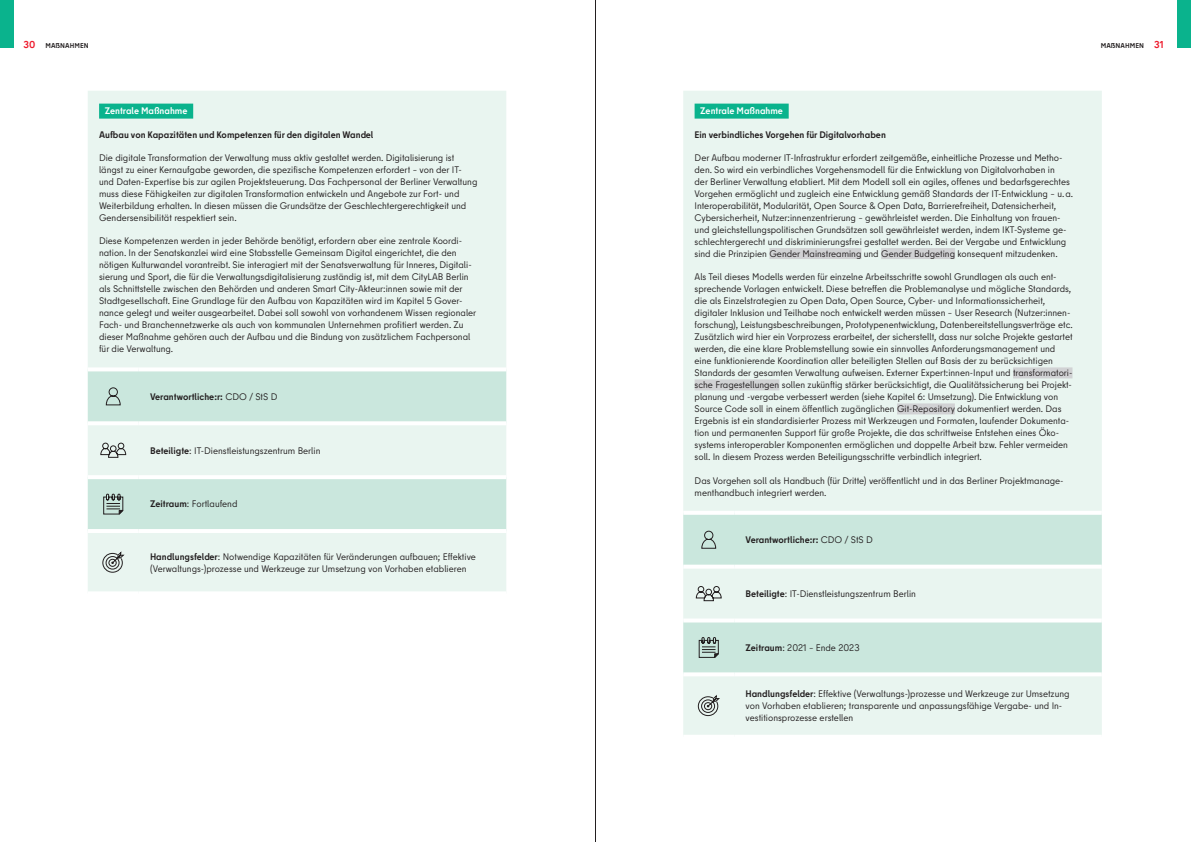
<style>
.page{position:relative;width:1191px;height:842px;background:#fff}
.page>*{position:absolute;margin:0;border:0;box-sizing:border-box;transform-origin:0 0}
.t1{font:9.5px/12px "Berlin Type";color:#231f20}
.t2{font:700 9.5px "Berlin Type";color:#231f20}
.t3{font:700 9.5px "Berlin Type";color:#fff}
.t4{font:700 7px "Berlin Type";letter-spacing:.01em;color:#231f20}
.s1{font-size:10px;color:#ee1b2d}
.s2{font-weight:400}
.s3{font-weight:700}
</style>
<div class="page">
<div style="left:0;top:0;width:14px;height:48px;background:#0ab38d"></div>
<div style="left:1176px;top:0;width:15px;height:48px;background:#0ab38d"></div>
<div style="left:88px;top:91px;width:418px;height:500px;background:#e9f5f0"></div>
<svg style="left:88px;top:371px;width:418px;height:158px;background:#d4ebe3"></svg>
<svg style="left:88px;top:421px;width:51px;height:4px"></svg>
<svg style="left:139px;top:421px;width:367px;height:4px"></svg>
<hr style="left:88px;top:475px;width:51px;height:4px;background:#fff">
<hr style="left:139px;top:475px;width:367px;height:4px;background:#fff">
<hr style="left:88px;top:529px;width:51px;height:4px;background:#fff">
<hr style="left:139px;top:529px;width:367px;height:4px;background:#fff">
<hr style="left:88px;top:367px;width:51px;height:4px;background:#fff">
<hr style="left:139px;top:367px;width:367px;height:4px;background:#fff">
<div style="left:99px;top:104px;width:94px;height:15px;background:#0ab38d"></div>
<svg style="left:106px;top:387px;width:15px;height:18px"></svg>
<svg style="left:100px;top:443px;width:26px;height:15px"></svg>
<svg style="left:103px;top:494px;width:20px;height:21px"></svg>
<svg style="left:102px;top:552px;width:22px;height:21px"></svg>
<div style="left:683px;top:91px;width:418px;height:644px;background:#e9f5f0"></div>
<svg style="left:683px;top:515px;width:418px;height:157px;background:#d4ebe3"></svg>
<hr style="left:683px;top:565px;width:51px;height:4px;background:#fff">
<hr style="left:734px;top:565px;width:367px;height:4px;background:#fff">
<hr style="left:683px;top:618px;width:51px;height:4px;background:#fff">
<hr style="left:734px;top:618px;width:367px;height:4px;background:#fff">
<svg style="left:683px;top:672px;width:51px;height:4px"></svg>
<svg style="left:734px;top:672px;width:367px;height:4px"></svg>
<hr style="left:734px;top:511px;width:367px;height:4px;background:#fff">
<hr style="left:683px;top:511px;width:51px;height:4px;background:#fff">
<div style="left:694px;top:104px;width:94px;height:15px;background:#0ab38d"></div>
<div style="left:769px;top:248px;width:92px;height:11px;background:#d1d2d4"></div>
<div style="left:881px;top:248px;width:74px;height:11px;background:#d1d2d4"></div>
<div style="left:1013px;top:367px;width:59px;height:11px;background:#d1d2d4"></div>
<div style="left:694px;top:379px;width:85px;height:11px;background:#d1d2d4"></div>
<div style="left:897px;top:403px;width:58px;height:11px;background:#d1d2d4"></div>
<svg style="left:701px;top:531px;width:15px;height:18px"></svg>
<svg style="left:696px;top:586px;width:25px;height:15px"></svg>
<svg style="left:698px;top:637px;width:21px;height:22px"></svg>
<svg style="left:698px;top:695px;width:21px;height:21px"></svg>
<hr style="left:595px;top:0;width:1px;height:842px;background:#231f20">
<p class="t4" style="left:24px;top:41px;width:67px"><span class="s1">30</span> MAßNAHMEN</p>
<p class="t4" style="left:1100px;top:41px;width:64px">MAßNAHMEN <span class="s1">31</span></p>
<p class="t3" style="left:105px;top:105px;width:84px">Zentrale Maßnahme</p>
<p class="t2" style="left:99px;top:128px;width:276px">Aufbau von Kapazitäten und Kompetenzen für den digitalen Wandel</p>
<p class="t1" style="left:99px;top:152px;width:380px">Die digitale Transformation der Verwaltung muss aktiv gestaltet werden. Digitalisierung ist längst zu einer Kernaufgabe geworden, die spezifische Kompetenzen erfordert – von der IT&shy;und Daten-Expertise bis zur agilen Projektsteuerung. Das Fachpersonal der Berliner Verwaltung muss diese Fähigkeiten zur digitalen Transformation entwickeln und Angebote zur Fort- und Weiterbildung erhalten. In diesen müssen die Grundsätze der Geschlechtergerechtigkeit und Gendersensibilität respektiert sein.</p>
<p class="t1" style="left:99px;top:235px;width:379px">Diese Kompetenzen werden in jeder Behörde benötigt, erfordern aber eine zentrale Koordi&shy;nation. In der Senatskanzlei wird eine Stabsstelle Gemeinsam Digital eingerichtet, die den nötigen Kulturwandel vorantreibt. Sie interagiert mit der Senatsverwaltung für Inneres, Digitali&shy;sierung und Sport, die für die Verwaltungsdigitalisierung zuständig ist, mit dem CityLAB Berlin als Schnittstelle zwischen den Behörden und anderen Smart City-Akteur:innen sowie mit der Stadtgesellschaft. Eine Grundlage für den Aufbau von Kapazitäten wird im Kapitel 5 Gover&shy;nance gelegt und weiter ausgearbeitet. Dabei soll sowohl von vorhandenem Wissen regionaler Fach- und Branchennetzwerke als auch von kommunalen Unternehmen profitiert werden. Zu dieser Maßnahme gehören auch der Aufbau und die Bindung von zusätzlichem Fachpersonal für die Verwaltung.</p>
<p class="t2" style="left:150px;top:390px;width:129px">Verantwortliche:r: <span class="s2">CDO / StS D</span></p>
<p class="t1" style="left:150px;top:444px;width:172px"><span class="s3">Beteiligte</span>: IT-Dienstleistungszentrum Berlin</p>
<p class="t1" style="left:150px;top:498px;width:89px"><span class="s3">Zeitraum</span>: Fortlaufend</p>
<p class="t1" style="left:150px;top:550px;width:327px"><span class="s3">Handlungsfelder</span>: Notwendige Kapazitäten für Veränderungen aufbauen; Effektive (Verwaltungs-)prozesse und Werkzeuge zur Umsetzung von Vorhaben etablieren</p>
<p class="t3" style="left:700px;top:105px;width:84px">Zentrale Maßnahme</p>
<p class="t2" style="left:694px;top:128px;width:193px">Ein verbindliches Vorgehen für Digitalvorhaben</p>
<p class="t1" style="left:694px;top:152px;width:380px">Der Aufbau moderner IT-Infrastruktur erfordert zeitgemäße, einheitliche Prozesse und Metho&shy;den. So wird ein verbindliches Vorgehensmodell für die Entwicklung von Digitalvorhaben in<br>der Berliner Verwaltung etabliert. Mit dem Modell soll ein agiles, offenes und bedarfsgerechtes Vorgehen ermöglicht und zugleich eine Entwicklung gemäß Standards der IT-Entwicklung – u.a.<br>Interoperabilität, Modularität, Open Source &amp; Open Data, Barrierefreiheit, Datensicherheit, Cybersicherheit, Nutzer:innenzentrierung – gewährleistet werden. Die Einhaltung von frauen&shy;und gleichstellungspolitischen Grundsätzen soll gewährleistet werden, indem IKT-Systeme ge&shy;schlechtergerecht und diskriminierungsfrei gestaltet werden. Bei der Vergabe und Entwicklung sind die Prinzipien Gender Mainstreaming und Gender Budgeting konsequent mitzudenken.</p>
<p class="t1" style="left:694px;top:271px;width:380px">Als Teil dieses Modells werden für einzelne Arbeitsschritte sowohl Grundlagen als auch ent&shy;sprechende Vorlagen entwickelt. Diese betreffen die Problemanalyse und mögliche Standards, die als Einzelstrategien zu Open Data, Open Source, Cyber- und Informationssicherheit, digitaler Inklusion und Teilhabe noch entwickelt werden müssen – User Research (Nutzer:innen&shy;forschung), Leistungsbeschreibungen, Prototypenentwicklung, Datenbereitstellungsverträge etc.<br>Zusätzlich wird hier ein Vorprozess erarbeitet, der sicherstellt, dass nur solche Projekte gestartet werden, die eine klare Problemstellung sowie ein sinnvolles Anforderungsmanagement und eine funktionierende Koordination aller beteiligten Stellen auf Basis der zu berücksichtigen Standards der gesamten Verwaltung aufweisen. Externer Expert:innen-Input und transformatori&shy;sche Fragestellungen sollen zukünftig stärker berücksichtigt, die Qualitätssicherung bei Projekt&shy;planung und -vergabe verbessert werden (siehe Kapitel 6: Umsetzung). Die Entwicklung von Source Code soll in einem öffentlich zugänglichen Git-Repository dokumentiert werden. Das Ergebnis ist ein standardisierter Prozess mit Werkzeugen und Formaten, laufender Dokumenta&shy;tion und permanenten Support für große Projekte, die das schrittweise Entstehen eines Öko&shy;systems interoperabler Komponenten ermöglichen und doppelte Arbeit bzw. Fehler vermeiden soll. In diesem Prozess werden Beteiligungsschritte verbindlich integriert.</p>
<p class="t1" style="left:694px;top:474px;width:370px">Das Vorgehen soll als Handbuch (für Dritte) veröffentlicht und in das Berliner Projektmanage&shy;menthandbuch integriert werden.</p>
<p class="t2" style="left:745px;top:534px;width:129px">Verantwortliche:r: <span class="s2">CDO / StS D</span></p>
<p class="t1" style="left:745px;top:588px;width:172px"><span class="s3">Beteiligte</span>: IT-Dienstleistungszentrum Berlin</p>
<p class="t1" style="left:745px;top:641px;width:115px"><span class="s3">Zeitraum</span>: 2021 – Ende 2023</p>
<p class="t1" style="left:745px;top:688px;width:325px"><span class="s3">Handlungsfelder</span>: Effektive (Verwaltungs-)prozesse und Werkzeuge zur Umsetzung von Vorhaben etablieren; transparente und anpassungsfähige Vergabe- und In&shy;vestitionsprozesse erstellen</p>
</div>
